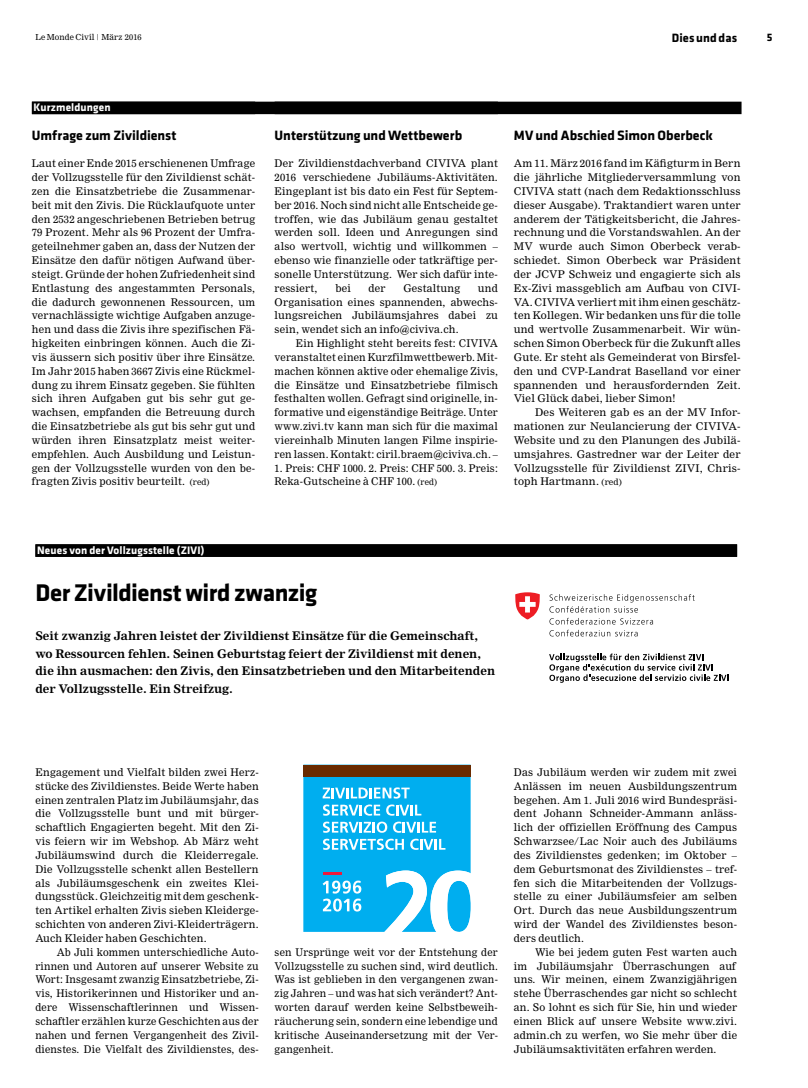
<style>
.page{position:relative;width:808px;height:1088px;background:#fff}
.page>*{position:absolute;margin:0;border:0;box-sizing:border-box;transform-origin:0 0}
.t1{font:700 25px "Klavika";letter-spacing:-.02em;color:#000}
.t2{font:700 14px "Klavika";color:#000}
.t3{font:700 12.5px "Klavika";letter-spacing:.01em;color:#000}
.t4{font:700 11.62px/17.5px "Nimrod MT Std";color:#000}
.t5{font:700 11.25px "Klavika";letter-spacing:.01em;color:#fff}
.t6{font:700 11.25px "Klavika";color:#000}
.t7{font:10.38px/13.9px "Nimrod MT Std";letter-spacing:.02em;color:#000;text-align:justify}
.t8{font:8.12px "Nimrod MT Std";letter-spacing:.02em;color:#000}
.s1{font-size:8.5px}
</style>
<div class="page">
<svg style="left:549px;top:594px;width:146px;height:30px"></svg>
<svg style="left:549px;top:630px;width:89px;height:6px"></svg>
<svg style="left:549px;top:653px;width:179px;height:30px"></svg>
<svg style="left:515px;top:592px;width:25px;height:27px"></svg>
<div style="left:35px;top:544px;width:702px;height:13px;background:#000"></div>
<div style="left:32px;top:102px;width:709px;height:12px;background:#000"></div>
<svg style="left:303px;top:764px;width:168px;height:168px;background:#38b3e0"></svg>
<p class="t8" style="left:35px;top:32px;width:108px">Le Monde Civil | März 2016</p>
<p class="t3" style="left:672px;top:28px;width:67px">Dies und das</p>
<p class="t6" style="left:767px;top:29px;width:7px">5</p>
<p class="t5" style="left:34px;top:100px;width:78px">Kurzmeldungen</p>
<h2 class="t2" style="left:32px;top:125px;width:146px">Umfrage zum Zivildienst</h2>
<p class="t7" style="left:32px;top:157px;width:225px">Laut einer Ende 2015 erschienenen Umfrage der Vollzugsstelle für den Zivildienst schät&shy;zen die Einsatzbetriebe die Zusammenar&shy;beit mit den Zivis. Die Rücklaufquote unter den 2532 angeschriebenen Betrieben betrug 79 Prozent. Mehr als 96 Prozent der Umfra&shy;geteilnehmer gaben an, dass der Nutzen der Einsätze den dafür nötigen Aufwand über&shy;steigt. Gründe der hohen Zufriedenheit sind Entlastung des angestammten Personals, die dadurch gewonnenen Ressourcen, um vernachlässigte wichtige Aufgaben anzuge&shy;hen und dass die Zivis ihre spezifischen Fä&shy;higkeiten einbringen können. Auch die Zi&shy;vis äussern sich positiv über ihre Einsätze.<br>Im Jahr 2015 haben 3667 Zivis eine Rückmel&shy;dung zu ihrem Einsatz gegeben. Sie fühlten sich ihren Aufgaben gut bis sehr gut ge&shy;wachsen, empfanden die Betreuung durch die Einsatzbetriebe als gut bis sehr gut und würden ihren Einsatzplatz meist weiter&shy;empfehlen. Auch Ausbildung und Leistun&shy;gen der Vollzugsstelle wurden von den be&shy;fragten Zivis positiv beurteilt. <span class="s1">(red)</span></p>
<p class="t5" style="left:34px;top:100px;width:41px">In Kürze</p>
<h2 class="t2" style="left:275px;top:125px;width:189px">Unterstützung und Wettbewerb</h2>
<p class="t7" style="left:275px;top:157px;width:225px">Der Zivildienstdachverband CIVIVA plant 2016 verschiedene Jubiläums-Aktivitäten.<br>Eingeplant ist bis dato ein Fest für Septem&shy;ber 2016. Noch sind nicht alle Entscheide ge&shy;troffen, wie das Jubiläum genau gestaltet werden soll. Ideen und Anregungen sind also wertvoll, wichtig und willkommen – ebenso wie finanzielle oder tatkräftige per&shy;sonelle Unterstützung. Wer sich dafür inte&shy;ressiert,</p>
<p class="t7" style="left:275px;top:281px;width:225px;text-indent:203px">und Organisation eines spannenden, abwechs&shy;lungsreichen Jubiläumsjahres dabei zu sein, wendet sich an info@civiva.ch.</p>
<p class="t7" style="left:275px;top:336px;width:225px;text-indent:21px">Ein Highlight steht bereits fest: CIVIVA veranstaltet einen Kurzfilmwettbewerb. Mit&shy;machen können aktive oder ehemalige Zivis, die Einsätze und Einsatzbetriebe filmisch festhalten wollen. Gefragt sind originelle, in&shy;formative und eigenständige Beiträge. Unter www.zivi.tv kann man sich für die maximal viereinhalb Minuten langen Filme inspirie&shy;ren lassen. Kontakt: ciril.braem@civiva.ch. –</p>
<p class="t7" style="left:275px;top:461px;width:225px">1. Preis: CHF 1000. 2. Preis: CHF 500. 3. Preis:<br>Reka-Gutscheine à CHF 100. <span class="s1">(red)</span></p>
<p class="t7" style="left:335px;top:281px;width:17px">bei</p>
<p class="t7" style="left:369px;top:281px;width:19px">der</p>
<p class="t7" style="left:403px;top:281px;width:58px">Gestaltung</p>
<h2 class="t2" style="left:514px;top:125px;width:200px">MV und Abschied Simon Oberbeck</h2>
<p class="t7" style="left:514px;top:157px;width:228px">Am 11. März 2016 fand im Käfigturm in Bern die jährliche Mitgliederversammlung von CIVIVA statt (nach dem Redaktionsschluss dieser Ausgabe). Traktandiert waren unter anderem der Tätigkeitsbericht, die Jahres&shy;rechnung und die Vorstandswahlen. An der MV wurde auch Simon Oberbeck verab&shy;schiedet. Simon Oberbeck war Präsident der JCVP Schweiz und engagierte sich als Ex-Zivi massgeblich am Aufbau von CIVI-VA. CIVIVA verliert mit ihm einen geschätz&shy;ten Kollegen. Wir bedanken uns für die tolle und wertvolle Zusammenarbeit. Wir wün&shy;schen Simon Oberbeck für die Zukunft alles Gute. Er steht als Gemeinderat von Birsfel&shy;den und CVP-Landrat Baselland vor einer spannenden und herausfordernden Zeit.<br>Viel Glück dabei, lieber Simon!</p>
<p class="t7" style="left:514px;top:406px;width:228px;text-indent:21px">Des Weiteren gab es an der MV Infor&shy;mationen zur Neulancierung der CIVIVA-Website und zu den Planungen des Jubilä&shy;umsjahres. Gastredner war der Leiter der Vollzugsstelle für Zivildienst ZIVI, Chris&shy;toph Hartmann. <span class="s1">(red)</span></p>
<p class="t5" style="left:37px;top:542px;width:169px">Neues von der Vollzugsstelle (ZIVI)</p>
<h1 class="t1" style="left:35px;top:575px;width:283px">Der Zivildienst wird zwanzig</h1>
<p class="t4" style="left:35px;top:627px;width:461px">Seit zwanzig Jahren leistet der Zivildienst Einsätze für die Gemeinschaft, wo Ressourcen fehlen. Seinen Geburtstag feiert der Zivildienst mit denen, die ihn ausmachen: den Zivis, den Einsatzbetrieben und den Mitarbeitenden der Vollzugsstelle. Ein Streifzug.</p>
<p class="t7" style="left:35px;top:765px;width:225px">Engagement und Vielfalt bilden zwei Herz&shy;stücke des Zivildienstes. Beide Werte haben einen zentralen Platz im Jubiläumsjahr, das die Vollzugsstelle bunt und mit bürger&shy;schaftlich Engagierten begeht. Mit den Zi&shy;vis feiern wir im Webshop. Ab März weht Jubiläumswind durch die Kleiderregale.<br>Die Vollzugsstelle schenkt allen Bestellern als Jubiläumsgeschenk ein zweites Klei&shy;dungsstück. Gleichzeitig mit dem geschenk&shy;ten Artikel erhalten Zivis sieben Kleiderge&shy;schichten von anderen Zivi-Kleiderträgern.<br>Auch Kleider haben Geschichten.</p>
<p class="t7" style="left:35px;top:945px;width:225px;text-indent:21px">Ab Juli kommen unterschiedliche Auto&shy;rinnen und Autoren auf unserer Website zu Wort: Insgesamt zwanzig Einsatzbetriebe, Zi&shy;vis, Historikerinnen und Historiker und an&shy;dere Wissenschaftlerinnen und Wissen&shy;schaftler erzählen kurze Geschichten aus der nahen und fernen Vergangenheit des Zivil&shy;dienstes. Die Vielfalt des Zivildienstes, des-</p>
<p class="t7" style="left:275px;top:945px;width:225px">sen Ursprünge weit vor der Entstehung der Vollzugsstelle zu suchen sind, wird deutlich.<br>Was ist geblieben in den vergangenen zwan&shy;zig Jahren – und was hat sich verändert? Ant&shy;worten darauf werden keine Selbstbeweih&shy;räucherung sein, sondern eine lebendige und kritische Auseinandersetzung mit der Ver&shy;gangenheit.</p>
<p class="t7" style="left:514px;top:765px;width:225px">Das Jubiläum werden wir zudem mit zwei Anlässen im neuen Ausbildungszentrum begehen. Am 1. Juli 2016 wird Bundespräsi&shy;dent Johann Schneider-Ammann anläss&shy;lich der offiziellen Eröffnung des Campus Schwarzsee/Lac Noir auch des Jubiläums des Zivildienstes gedenken; im Oktober – dem Geburtsmonat des Zivildienstes – tref&shy;fen sich die Mitarbeitenden der Vollzugs&shy;stelle zu einer Jubiläumsfeier am selben Ort. Durch das neue Ausbildungszentrum wird der Wandel des Zivildienstes beson&shy;ders deutlich.</p>
<p class="t7" style="left:514px;top:945px;width:225px;text-align:left;text-indent:21px">Wie bei jedem guten Fest warten auch im Jubiläumsjahr Überraschungen auf uns. Wir meinen, einem Zwanzigjährigen stehe Überraschendes gar nicht so schlecht an. So lohnt es sich für Sie, hin und wieder einen Blick auf unsere Website www.zivi. admin.ch zu werfen, wo Sie mehr über die Jubiläumsaktivitäten erfahren werden.</p>
</div>
